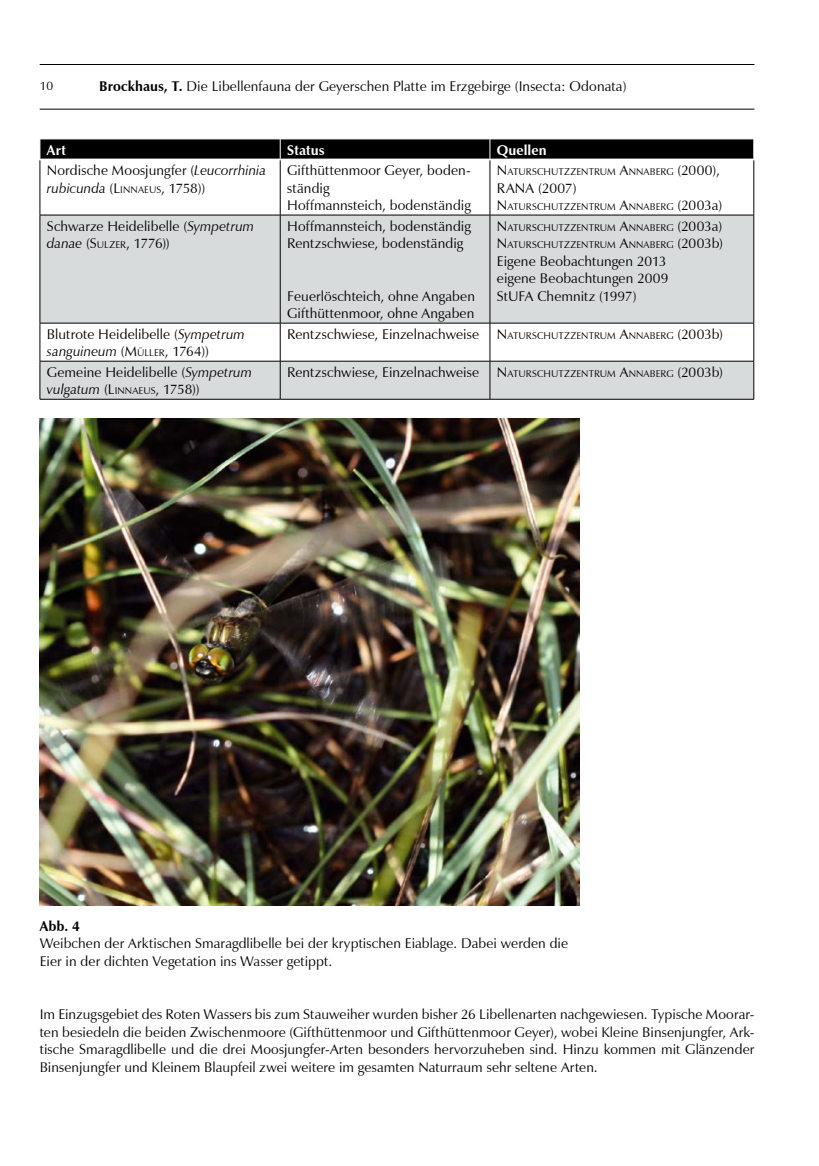
<style>
.page{position:relative;width:819px;height:1166px;background:#fff}
.page>*{position:absolute;margin:0;border:0;box-sizing:border-box;transform-origin:0 0}
.t1{font:14px/17.5px "Zapf Humanist 601 BT";letter-spacing:.005em;color:#000}
.t2{font:700 14px "Zapf Humanist 601 BT";letter-spacing:.005em;color:#fff}
.t3{font:700 14px "Zapf Humanist 601 BT";color:#000}
.t4{font:12.25px "Zapf Humanist 601 BT";color:#000}
.t5{font:9.8px/17.5px "Zapf Humanist 601 BT";letter-spacing:.005em;color:#000}
.s1{font-weight:700}
.s2{font-style:italic}
.s3{font-style:inherit}
.s4{font-size:9.8px}
.s5{font-size:14px}
</style>
<div class="page">
<hr style="left:40px;top:64px;width:714px;height:1px;background:#000">
<hr style="left:40px;top:109px;width:714px;height:1px;background:#000">
<svg style="left:41px;top:216px;width:712px;height:183px;fill:#d8dbdc"></svg>
<hr style="left:40px;top:160px;width:1px;height:55px;background:#000">
<hr style="left:280px;top:160px;width:1px;height:55px;background:#000">
<hr style="left:489px;top:160px;width:1px;height:55px;background:#000">
<hr style="left:753px;top:160px;width:1px;height:55px;background:#000">
<hr style="left:40px;top:215px;width:240px;height:1px;background:#000">
<hr style="left:40px;top:215px;width:1px;height:108px;background:#000">
<hr style="left:280px;top:215px;width:210px;height:1px;background:#000">
<hr style="left:280px;top:215px;width:1px;height:108px;background:#000">
<hr style="left:490px;top:215px;width:264px;height:1px;background:#000">
<hr style="left:489px;top:215px;width:1px;height:108px;background:#000">
<hr style="left:753px;top:215px;width:1px;height:108px;background:#000">
<hr style="left:40px;top:323px;width:240px;height:1px;background:#000">
<hr style="left:40px;top:323px;width:1px;height:38px;background:#000">
<hr style="left:280px;top:323px;width:210px;height:1px;background:#000">
<hr style="left:280px;top:323px;width:1px;height:38px;background:#000">
<hr style="left:490px;top:323px;width:264px;height:1px;background:#000">
<hr style="left:489px;top:323px;width:1px;height:38px;background:#000">
<hr style="left:753px;top:323px;width:1px;height:38px;background:#000">
<hr style="left:40px;top:361px;width:240px;height:1px;background:#000">
<hr style="left:40px;top:361px;width:1px;height:38px;background:#000">
<hr style="left:280px;top:361px;width:210px;height:1px;background:#000">
<hr style="left:280px;top:361px;width:1px;height:38px;background:#000">
<hr style="left:490px;top:361px;width:264px;height:1px;background:#000">
<hr style="left:489px;top:361px;width:1px;height:38px;background:#000">
<hr style="left:753px;top:361px;width:1px;height:38px;background:#000">
<hr style="left:40px;top:399px;width:240px;height:1px;background:#000">
<hr style="left:280px;top:399px;width:210px;height:1px;background:#000">
<hr style="left:490px;top:399px;width:264px;height:1px;background:#000">
<svg style="left:40px;top:139px;width:714px;height:20px;background:#0c0c0c"></svg>
<img style="left:40px;top:418px;width:539px;height:487px">
<p class="t4" style="left:40px;top:78px;width:15px">10</p>
<p class="t1" style="left:99px;top:77px;width:528px"><span class="s1">Brockhaus, T.</span> Die Libellenfauna der Geyerschen Platte im Erzgebirge (Insecta: Odonata)</p>
<p class="t2" style="left:47px;top:141px;width:21px">Art</p>
<p class="t2" style="left:287px;top:141px;width:39px">Status</p>
<p class="t2" style="left:497px;top:141px;width:51px">Quellen</p>
<p class="t1" style="left:47px;top:161px;width:221px">Nordische Moosjungfer (<span class="s2">Leucorrhinia rubicunda</span> (<span class="s3">L</span> <span class="s4">INNAEUS</span>, 1758))</p>
<p class="t1" style="left:287px;top:161px;width:185px">Gifthüttenmoor Geyer, boden&shy;ständig<br>Hoffmannsteich, bodenständig</p>
<p class="t5" style="left:497px;top:163px;width:224px"><span class="s5">N</span>ATURSCHUTZZENTRUM <span class="s5">A</span>NNABERG <span class="s5">(2000),</span></p>
<p class="t1" style="left:497px;top:179px;width:81px">RANA (2007)</p>
<p class="t5" style="left:497px;top:198px;width:227px"><span class="s5">N</span>ATURSCHUTZZENTRUM <span class="s5">A</span>NNABERG <span class="s5">(2003a)</span></p>
<p class="t1" style="left:47px;top:217px;width:209px">Schwarze Heidelibelle (<span class="s2">Sympetrum danae</span> (<span class="s3">S</span><span class="s4">ULZER</span><span class="s3">, 1776))</span></p>
<p class="t1" style="left:287px;top:217px;width:185px">Hoffmannsteich, bodenständig<br>Rentzschwiese, bodenständig</p>
<p class="t1" style="left:287px;top:287px;width:189px">Feuerlöschteich, ohne Angaben<br>Gifthüttenmoor, ohne Angaben</p>
<p class="t5" style="left:497px;top:218px;width:227px"><span class="s5">N</span>ATURSCHUTZZENTRUM <span class="s5">A</span>NNABERG <span class="s5">(2003a)<br></span><span class="s5">N</span>ATURSCHUTZZENTRUM <span class="s5">A</span>NNABERG <span class="s5">(2003b)</span></p>
<p class="t1" style="left:497px;top:252px;width:173px">Eigene Beobachtungen 2013 eigene Beobachtungen 2009<br>StUFA Chemnitz (1997)</p>
<p class="t1" style="left:47px;top:325px;width:199px">Blutrote Heidelibelle (<span class="s2">Sympetrum sanguineum</span> <span class="s3">(M</span><span class="s4">ÜLLER</span><span class="s3">, 1764))</span></p>
<p class="t1" style="left:287px;top:325px;width:193px">Rentzschwiese, Einzelnachweise</p>
<p class="t5" style="left:497px;top:327px;width:227px"><span class="s5">N</span>ATURSCHUTZZENTRUM <span class="s5">A</span>NNABERG <span class="s5">(2003b)</span></p>
<p class="t1" style="left:47px;top:363px;width:207px">Gemeine Heidelibelle (<span class="s2">Sympetrum vulgatum</span> (<span class="s3">L</span> <span class="s4">INNAEUS</span>, 1758))</p>
<p class="t1" style="left:287px;top:363px;width:193px">Rentzschwiese, Einzelnachweise</p>
<p class="t5" style="left:497px;top:365px;width:227px"><span class="s5">N</span>ATURSCHUTZZENTRUM <span class="s5">A</span>NNABERG <span class="s5">(2003b)</span></p>
<p class="t3" style="left:40px;top:917px;width:42px">Abb. 4</p>
<p class="t1" style="left:40px;top:935px;width:530px">Weibchen der Arktischen Smaragdlibelle bei der kryptischen Eiablage. Dabei werden die<br>Eier in der dichten Vegetation ins Wasser getippt.</p>
<p class="t1" style="left:40px;top:1006px;width:716px;text-align:justify">Im Einzugsgebiet des Roten Wassers bis zum Stauweiher wurden bisher 26 Libellenarten nachgewiesen. Typische Moorar&shy;ten besiedeln die beiden Zwischenmoore (Gifthüttenmoor und Gifthüttenmoor Geyer), wobei Kleine Binsenjungfer, Ark&shy;tische Smaragdlibelle und die drei Moosjungfer-Arten besonders hervorzuheben sind. Hinzu kommen mit Glänzender Binsenjungfer und Kleinem Blaupfeil zwei weitere im gesamten Naturraum sehr seltene Arten.</p>
</div>
